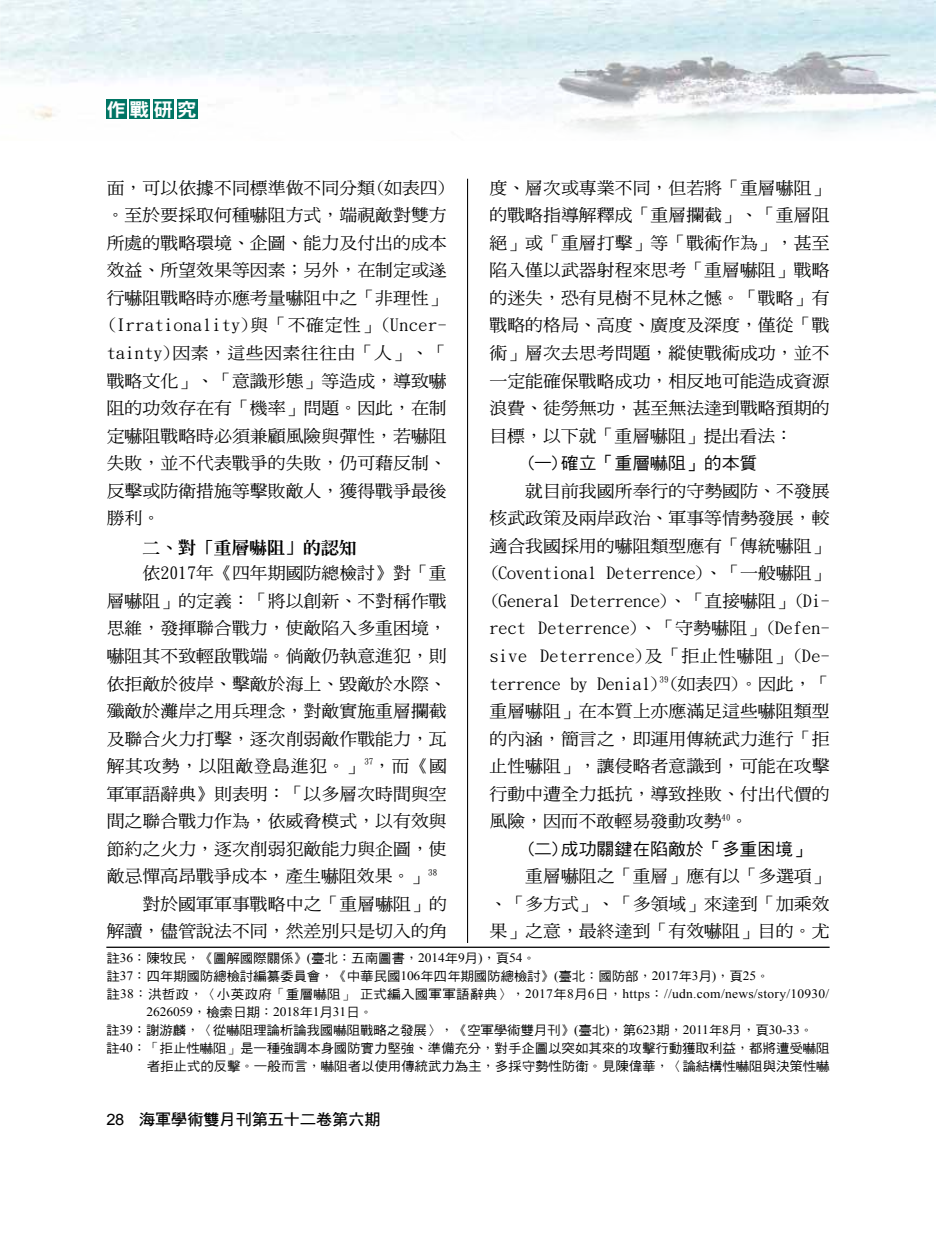
<style>
.page{position:relative;width:936px;height:1234px;background:#fff}
.page>*{position:absolute;margin:0;border:0;box-sizing:border-box;transform-origin:0 0}
.t1{font:18.6px "DFN Hei XB HK BF";color:#fff;scale:1.05 1}
.t2{font:16.95px/27.5px "DF Ming Md HK BF";color:#000;text-align:justify;scale:1.05 1}
.t3{font:16.95px "DF Hei Md HK BF";color:#000;scale:1.05 1}
.t4{font:16.95px "DF Ming Md HK BF";letter-spacing:.03em;color:#000;scale:1.05 1}
.t5{font:800 16.95px "Inn Ming";color:#000;scale:1.05 1}
.t6{font:15.6px "DF Hei Bd HK BF";letter-spacing:-.025em;color:#000;scale:1.05 1}
.t7{font:12.9px/18px "DF Hei Md HK BF";letter-spacing:-.01em;color:#000;scale:1.05 1}
.t8{font:12.9px/18px "Times New Roman";letter-spacing:.02em;color:#000;scale:1.05 1}
.s1{font-family:"Times New Roman"}
.s2{font-family:"DF Kai Shu SB Estd BF"}
.s3{font-family:"DF Hei Md HK BF"}
.s4{font-family:"Arial"}
</style>
<div class="page">
<img style="left:0;top:0;width:935px;height:132px">
<hr style="left:467px;top:179px;width:1px;height:871px;background:#000">
<div style="left:106px;top:99px;width:20px;height:20px;background:#007564"></div>
<div style="left:130px;top:99px;width:20px;height:20px;background:#007564"></div>
<div style="left:153px;top:99px;width:21px;height:20px;background:#007564"></div>
<div style="left:177px;top:99px;width:20px;height:20px;background:#007564"></div>
<div style="left:106px;top:942px;width:723px;height:133px;background:#fff"></div>
<hr style="left:106px;top:946px;width:723px;height:1px;background:#000">
<p class="t1" style="left:106px;top:100px;width:88px">作戰研究</p>
<p class="t2" style="left:489px;top:174px;width:325px">度、層次或專業不同，但若將「重層嚇阻」的戰略指導解釋成「重層攔截」、「重層阻絕」或「重層打擊」等「戰術作為」，甚至陷入僅以武器射程來思考「重層嚇阻」戰略的迷失，恐有見樹不見林之憾。「戰略」有戰略的格局、高度、廣度及深度，僅從「戰術」層次去思考問題，縱使戰術成功，並不一定能確保戰略成功，相反地可能造成資源浪費、徒勞無功，甚至無法達到戰略預期的目標，以下就「重層嚇阻」提出看法：</p>
<p class="t3" style="left:525px;top:454px;width:223px">(一)確立「重層嚇阻」的本質</p>
<p class="t2" style="left:489px;top:476px;width:325px;text-indent:36px">就目前我國所奉行的守勢國防、不發展核武政策及兩岸政治、軍事等情勢發展，較適合我國採用的嚇阻類型應有「傳統嚇阻」(Coventional Deterrence)、「一般嚇阻」(General Deterrence)、「直接嚇阻」(Di&shy;rect Deterrence)、「守勢嚇阻」(Defen&shy;sive Deterrence)及「拒止性嚇阻」(De&shy;terrence by Denial)<sup>39</sup>(如表四)。因此，「重層嚇阻」在本質上亦應滿足這些嚇阻類型的內涵，簡言之，即運用傳統武力進行「拒止性嚇阻」，讓侵略者意識到，可能在攻擊行動中遭全力抵抗，導致挫敗、付出代價的風險，因而不敢輕易發動攻勢<sup>40</sup>。</p>
<p class="t3" style="left:525px;top:840px;width:274px">(二)成功關鍵在陷敵於「多重困境」</p>
<p class="t2" style="left:489px;top:862px;width:325px;text-indent:36px">重層嚇阻之「重層」應有以「多選項」、「多方式」、「多領域」來達到「加乘效果」之意，最終達到「有效嚇阻」目的。尤</p>
<p class="t7" style="left:106px;top:949px;width:633px">註<span class="s1">36</span><span class="s2">：</span>陳牧民<span class="s2">，《</span>圖解國際關係<span class="s2">》</span><span class="s1">(</span>臺北<span class="s2">：</span>五南圖書<span class="s2">，</span><span class="s1">2014</span>年<span class="s1">9</span>月<span class="s1">)</span><span class="s2">，</span>頁<span class="s1">54</span><span class="s2">。<br></span>註<span class="s1">37</span><span class="s2">：</span>四年期國防總檢討編纂委員會<span class="s2">，《</span>中華民國<span class="s1">106</span>年四年期國防總檢討<span class="s2">》</span><span class="s1">(</span>臺北<span class="s2">：</span>國防部<span class="s2">，</span><span class="s1">2017</span>年<span class="s1">3</span>月<span class="s1">)</span><span class="s2">，</span>頁<span class="s1">25</span><span class="s2">。</span></p>
<p class="t8" style="left:146px;top:984px;width:651px;text-indent:-40px"><span class="s3">註</span>38<span class="s2">：</span><span class="s3">洪哲政</span><span class="s2">，〈</span><span class="s3">小英政府</span><span class="s2">「</span><span class="s3">重層嚇阻</span><span class="s2">」</span><span class="s3">正式編入國軍軍語辭典</span><span class="s2">〉，</span>2017<span class="s3">年</span>8<span class="s3">月</span>6<span class="s3">日</span><span class="s2">，</span>https<span class="s2">：</span>//udn.com/news/story/10930/<br>2626059<span class="s2">，</span><span class="s3">檢索日期</span><span class="s2">：</span>2018<span class="s3">年</span>1<span class="s3">月</span>31<span class="s3">日</span><span class="s2">。</span></p>
<p class="t7" style="left:106px;top:1021px;width:675px">註<span class="s1">39</span><span class="s2">：</span>謝游麟<span class="s2">，〈</span>從嚇阻理論析論我國嚇阻戰略之發展<span class="s2">〉，《</span>空軍學術雙月刊<span class="s2">》</span><span class="s1">(</span>臺北<span class="s1">)</span><span class="s2">，</span>第<span class="s1">623</span>期<span class="s2">，</span><span class="s1">2011</span>年<span class="s1">8</span>月<span class="s2">，</span>頁<span class="s1">30-33</span><span class="s2">。</span></p>
<p class="t7" style="left:106px;top:1039px;width:690px">註<span class="s1">40</span><span class="s2">：「</span>拒止性嚇阻<span class="s2">」</span>是一種強調本身國防實力堅強<span class="s2">、</span>準備充分<span class="s2">，</span>對手企圖以突如其來的攻擊行動獲取利益<span class="s2">，</span>都將遭受嚇阻</p>
<p class="t7" style="left:147px;top:1057px;width:651px">者拒止式的反擊<span class="s2">。</span>一般而言<span class="s2">，</span>嚇阻者以使用傳統武力為主<span class="s2">，</span>多採守勢性防衛<span class="s2">。</span>見陳偉華<span class="s2">，〈</span>論結構性嚇阻與決策性嚇</p>
<p class="t2" style="left:107px;top:174px;width:325px">面，可以依據不同標準做不同分類(如表四)。至於要採取何種嚇阻方式，端視敵對雙方所處的戰略環境、企圖、能力及付出的成本效益、所望效果等因素；另外，在制定或遂行嚇阻戰略時亦應考量嚇阻中之「非理性」(Irrationality)與「不確定性」(Uncer&shy;tainty)因素，這些因素往往由「人」、「戰略文化」、「意識形態」等造成，導致嚇阻的功效存在有「機率」問題。因此，在制定嚇阻戰略時必須兼顧風險與彈性，若嚇阻失敗，並不代表戰爭的失敗，仍可藉反制、反擊或防衛措施等擊敗敵人，獲得戰爭最後勝利。</p>
<p class="t5" style="left:142px;top:539px;width:205px">二、對「重層嚇阻」的認知</p>
<p class="t2" style="left:142px;top:559px;width:291px">依2017年《四年期國防總檢討》對「重</p>
<p class="t2" style="left:107px;top:587px;width:325px">層嚇阻」的定義：「將以創新、不對稱作戰</p>
<p class="t2" style="left:107px;top:614px;width:325px">思維，發揮聯合戰力，使敵陷入多重困境，</p>
<p class="t2" style="left:107px;top:642px;width:325px">嚇阻其不致輕啟戰端。倘敵仍執意進犯，則</p>
<p class="t2" style="left:107px;top:669px;width:325px">依拒敵於彼岸、擊敵於海上、毀敵於水際、</p>
<p class="t2" style="left:107px;top:697px;width:325px">殲敵於灘岸之用兵理念，對敵實施重層攔截</p>
<p class="t2" style="left:107px;top:724px;width:325px">及聯合火力打擊，逐次削弱敵作戰能力，瓦</p>
<p class="t4" style="left:107px;top:757px;width:325px">解其攻勢，以阻敵登島進犯。」<sup>37</sup>，而《國</p>
<p class="t2" style="left:107px;top:779px;width:325px">軍軍語辭典》則表明：「以多層次時間與空</p>
<p class="t2" style="left:107px;top:807px;width:325px">間之聯合戰力作為，依威脅模式，以有效與</p>
<p class="t2" style="left:107px;top:834px;width:325px">節約之火力，逐次削弱犯敵能力與企圖，使</p>
<p class="t2" style="left:107px;top:862px;width:316px">敵忌憚高昂戰爭成本，產生嚇阻效果。」<sup>38</sup></p>
<p class="t2" style="left:142px;top:889px;width:291px">對於國軍軍事戰略中之「重層嚇阻」的</p>
<p class="t2" style="left:107px;top:917px;width:325px">解讀，儘管說法不同，然差別只是切入的角</p>
<p class="t6" style="left:106px;top:1111px;width:263px"><span class="s4">28</span> 海軍學術雙月刊第五十二卷第六期</p>
</div>
